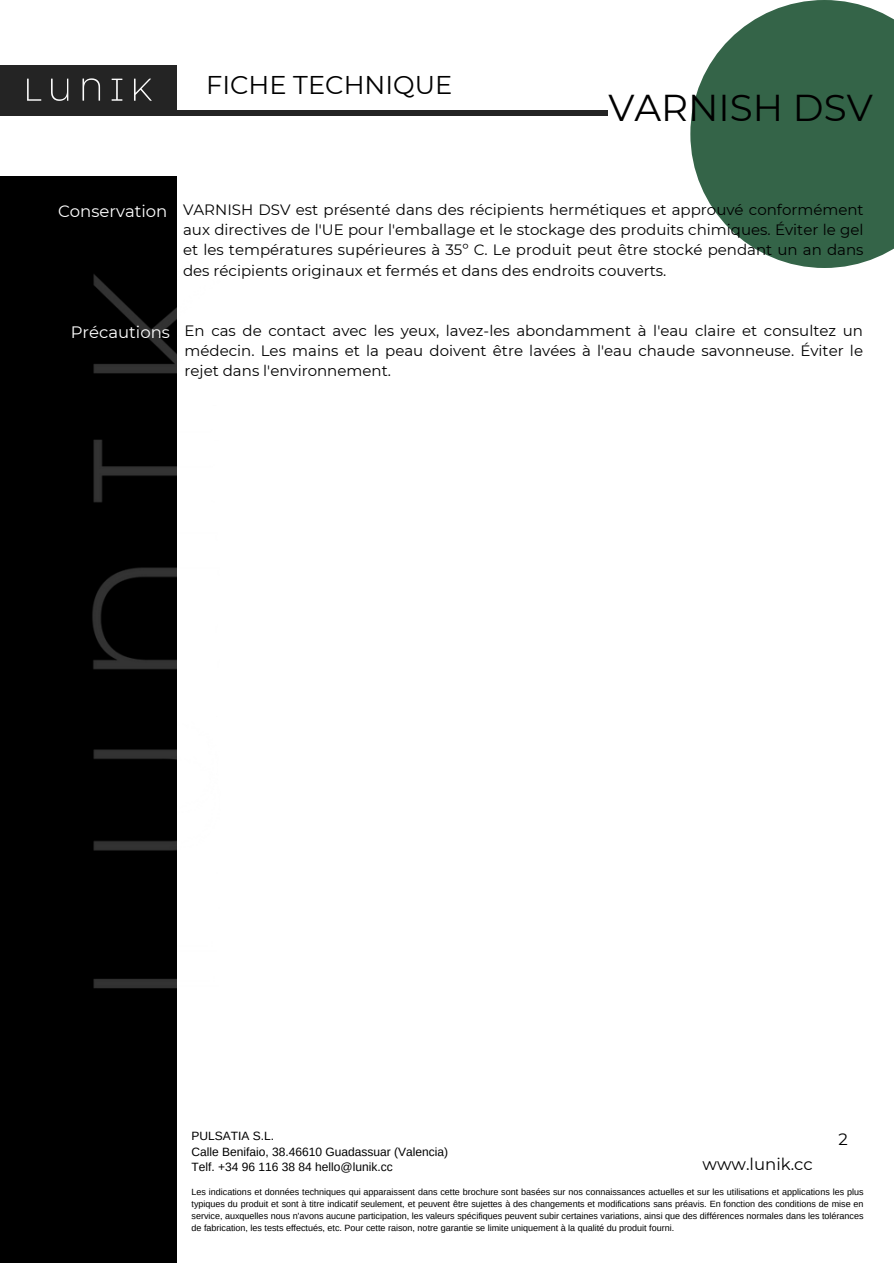
<style>
.page{position:relative;width:894px;height:1264px;background:#fff}
.page>*{position:absolute;margin:0;border:0;box-sizing:border-box;transform-origin:0 0}
.t1{font:37.35px "Montserrat";color:#000}
.t2{font:25.65px "Montserrat";color:#000}
.t3{font:19.5px "Montserrat";color:#fff}
.t4{font:16.5px "Montserrat";color:#fff}
.t5{font:16.5px "Montserrat";color:#000}
.t6{font:15px/20.2px "Montserrat";color:#000;text-align:justify}
.t7{font:12px/15.9px "Arimo";color:#000}
.t8{font:9px/12px "Arimo";color:#000;text-align:justify}
</style>
<div class="page">
<div style="left:0;top:110px;width:607px;height:5px;background:#242424"></div>
<svg style="left:690px;top:0;width:203px;height:268px;fill:#346448"></svg>
<div style="left:0;top:177px;width:177px;height:1086px;background:#000"></div>
<img style="left:92px;top:274px;width:85px;height:715px">
<div style="left:0;top:66px;width:177px;height:47px;background:#242424"></div>
<img style="left:10px;top:65px;width:159px;height:51px">
<h3 class="t2" style="left:206px;top:69px;width:247px">FICHE TECHNIQUE</h3>
<h4 class="t1" style="left:608px;top:85px;width:266px">VARNISH DSV</h4>
<h5 class="t4" style="left:58px;top:201px;width:111px">Conservation</h5>
<p class="t3" style="left:57px;top:202px;width:103px">Especiales</p>
<h4 class="t6" style="left:183px;top:199px;width:682px">VARNISH DSV est présenté dans des récipients hermétiques et approuvé conformément aux directives de l'UE pour l'emballage et le stockage des produits chimiques. Éviter le gel et les températures supérieures à 35º C. Le produit peut être stocké pendant un an dans des récipients originaux et fermés et dans des endroits couverts.</h4>
<p class="t4" style="left:71px;top:322px;width:101px">Précautions</p>
<h4 class="t6" style="left:184px;top:320px;width:679px">En cas de contact avec les yeux, lavez-les abondamment à l'eau claire et consultez un médecin. Les mains et la peau doivent être lavées à l'eau chaude savonneuse. Éviter le rejet dans l'environnement.</h4>
<h2 class="t7" style="left:191px;top:1127px;width:258px">PULSATIA S.L.<br>Calle Benifaio, 38.46610 Guadassuar (Valencia)<br>Telf. +34 96 116 38 84 hello@lunik.cc</h2>
<h1 class="t8" style="left:191px;top:1185px;width:673px">Les indications et données techniques qui apparaissent dans cette brochure sont basées sur nos connaissances actuelles et sur les utilisations et applications les plus typiques du produit et sont à titre indicatif seulement, et peuvent être sujettes à des changements et modifications sans préavis. En fonction des conditions de mise en service, auxquelles nous n'avons aucune participation, les valeurs spécifiques peuvent subir certaines variations, ainsi que des différences normales dans les tolérances de fabrication, les tests effectués, etc. Pour cette raison, notre garantie se limite uniquement à la qualité du produit fourni.</h1>
<p class="t5" style="left:838px;top:1128px;width:11px">2</p>
<p class="t5" style="left:702px;top:1154px;width:112px">www.lunik.cc</p>
</div>
